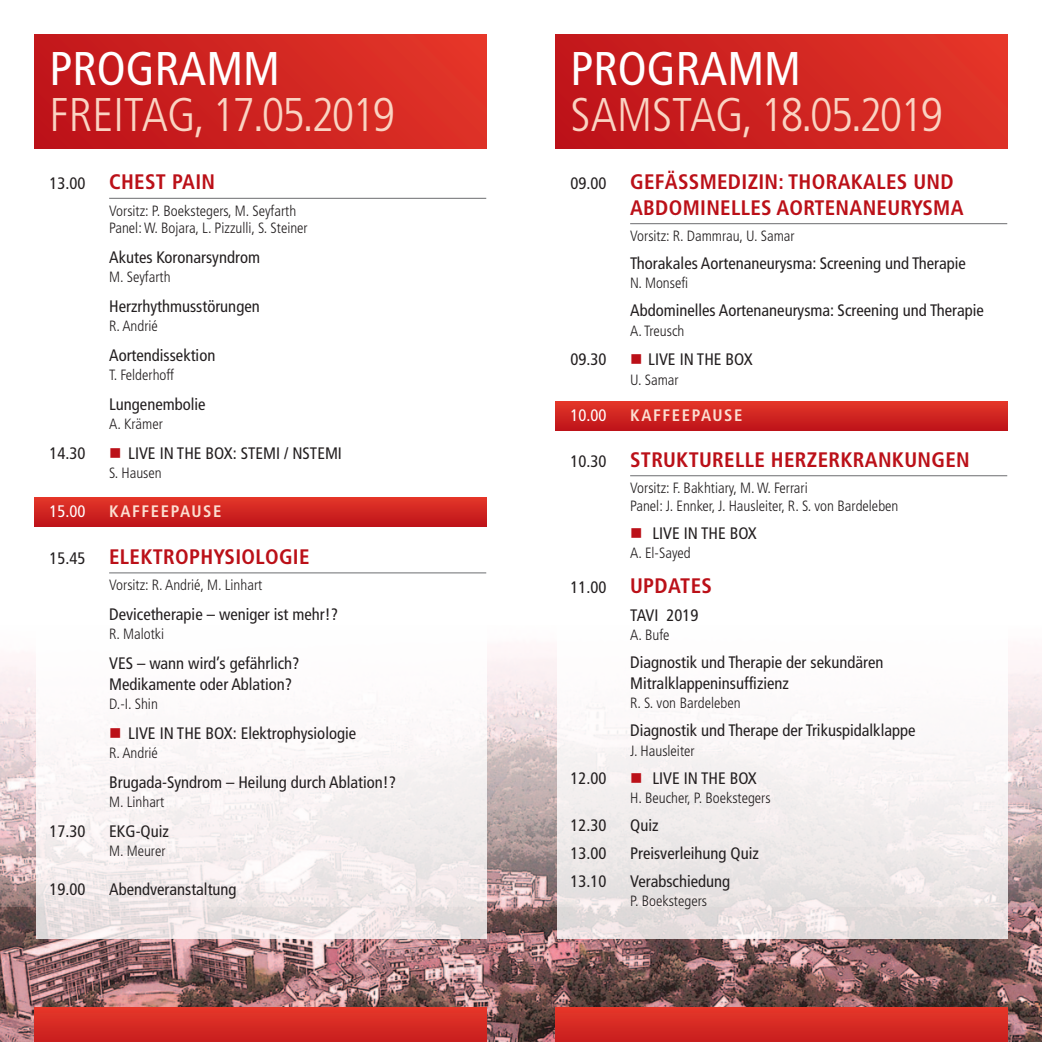
<style>
.page{position:relative;width:1042px;height:1042px;background:#fff}
.page>*{position:absolute;margin:0;border:0;box-sizing:border-box;transform-origin:0 0}
.t1{font:300 condensed 47.25px "Frutiger LT";letter-spacing:-.045em;color:#fad4c3}
.t2{font:condensed 47.25px "Frutiger LT";color:#fff}
.t3{font:700 condensed 21px "Frutiger LT";letter-spacing:.015em;color:#bb1018}
.t4{font:condensed 16.62px "Frutiger LT";color:#231f20}
.t5{font:700 condensed 16.62px "Frutiger LT";letter-spacing:.1em;color:#fcded1}
.t6{font:condensed 16.62px "Frutiger LT";color:#fff}
.t7{font:300 condensed 14.88px "Frutiger LT";color:#231f20}
.s1{font-weight:400;font-size:16.62px;color:#231f20}
.s2{color:#bb1018}
</style>
<div class="page">
<img style="left:0;top:907px;width:1042px;height:135px">
<svg style="left:0;top:657px;width:1042px;height:250px;background:#d4c1c3"></svg>
<div style="left:556px;top:35px;width:451px;height:114px;background:linear-gradient(to right,#be141a,#e23528)"></div>
<svg style="left:556px;top:1007px;width:451px;height:35px;background:#d62a23"></svg>
<div style="left:35px;top:35px;width:451px;height:114px;background:linear-gradient(to right,#be141a,#e23528)"></div>
<svg style="left:35px;top:1007px;width:451px;height:35px;background:#d62a23"></svg>
<div style="left:36px;top:164px;width:450px;height:774px;background:#fff;opacity:.8"></div>
<div style="left:557px;top:164px;width:450px;height:774px;background:#fff;opacity:.8"></div>
<div style="left:556px;top:401px;width:451px;height:30px;background:linear-gradient(to bottom,#e43729,#be131a)"></div>
<hr style="left:630px;top:223px;width:377px;height:1px;background:#6c6d70">
<hr style="left:630px;top:475px;width:377px;height:1px;background:#6c6d70">
<div style="left:35px;top:497px;width:451px;height:30px;background:linear-gradient(to bottom,#e43729,#be131a)"></div>
<hr style="left:109px;top:198px;width:377px;height:1px;background:#6c6d70">
<hr style="left:109px;top:572px;width:377px;height:1px;background:#6c6d70">
<p class="t2" style="left:50px;top:50px;width:232px">PROGRAMM</p>
<p class="t1" style="left:50px;top:95px;width:347px">FREITAG, 17.05.2019</p>
<p class="t3" style="left:50px;top:174px;width:167px"><span class="s1">13.00</span> CHEST PAIN</p>
<p class="t7" style="left:109px;top:204px;width:189px">Vorsitz: P. Boekstegers, M. Seyfarth</p>
<p class="t7" style="left:109px;top:222px;width:200px">Panel: W. Bojara, L. Pizzulli, S. Steiner</p>
<p class="t4" style="left:109px;top:250px;width:152px">Akutes Koronarsyndrom</p>
<p class="t7" style="left:109px;top:271px;width:63px">M. Seyfarth</p>
<p class="t4" style="left:109px;top:299px;width:152px">Herzrhythmusstörungen</p>
<p class="t7" style="left:109px;top:320px;width:50px">R. Andrié</p>
<p class="t4" style="left:109px;top:348px;width:108px">Aortendissektion</p>
<p class="t7" style="left:109px;top:369px;width:66px">T. Felderhoff</p>
<p class="t4" style="left:109px;top:397px;width:98px">Lungenembolie</p>
<p class="t7" style="left:109px;top:418px;width:55px">A. Krämer</p>
<p class="t4" style="left:50px;top:446px;width:37px">14.30</p>
<p class="t4" style="left:109px;top:446px;width:234px"><span class="s2">■</span> LIVE IN THE BOX: STEMI / NSTEMI</p>
<p class="t7" style="left:109px;top:467px;width:54px">S. Hausen</p>
<p class="t6" style="left:50px;top:504px;width:37px">15.00</p>
<p class="t5" style="left:109px;top:504px;width:114px">KAFFEEPAUSE</p>
<p class="t3" style="left:50px;top:548px;width:261px"><span class="s1">15.45</span> ELEKTROPHYSIOLOGIE</p>
<p class="t7" style="left:109px;top:579px;width:155px">Vorsitz: R. Andrié, M. Linhart</p>
<p class="t4" style="left:109px;top:607px;width:230px">Devicetherapie – weniger ist mehr!?</p>
<p class="t7" style="left:109px;top:628px;width:57px">R. Malotki</p>
<p class="t4" style="left:109px;top:656px;width:192px">VES – wann wird’s gefährlich?</p>
<p class="t4" style="left:109px;top:677px;width:185px">Medikamente oder Ablation?</p>
<p class="t7" style="left:109px;top:698px;width:50px">D.-I. Shin</p>
<p class="t4" style="left:109px;top:726px;width:248px"><span class="s2">■</span> LIVE IN THE BOX: Elektrophysiologie</p>
<p class="t7" style="left:109px;top:747px;width:50px">R. Andrié</p>
<p class="t4" style="left:109px;top:775px;width:288px">Brugada-Syndrom – Heilung durch Ablation!?</p>
<p class="t7" style="left:109px;top:796px;width:57px">M. Linhart</p>
<p class="t4" style="left:50px;top:824px;width:37px">17.30</p>
<p class="t4" style="left:109px;top:824px;width:61px">EKG-Quiz</p>
<p class="t7" style="left:109px;top:845px;width:58px">M. Meurer</p>
<p class="t4" style="left:50px;top:882px;width:37px">19.00</p>
<p class="t4" style="left:109px;top:882px;width:129px">Abendveranstaltung</p>
<p class="t2" style="left:570px;top:50px;width:232px">PROGRAMM</p>
<p class="t1" style="left:570px;top:95px;width:374px">SAMSTAG, 18.05.2019</p>
<p class="t3" style="left:570px;top:174px;width:385px"><span class="s1">09.00</span> GEFÄSSMEDIZIN: THORAKALES UND</p>
<p class="t3" style="left:630px;top:199px;width:335px">ABDOMINELLES AORTENANEURYSMA</p>
<p class="t7" style="left:630px;top:230px;width:166px">Vorsitz: R. Dammrau, U. Samar</p>
<p class="t4" style="left:630px;top:257px;width:337px">Thorakales Aortenaneurysma: Screening und Therapie</p>
<p class="t7" style="left:630px;top:277px;width:60px">N. Monsefi</p>
<p class="t4" style="left:630px;top:304px;width:355px">Abdominelles Aortenaneurysma: Screening und Therapie</p>
<p class="t7" style="left:630px;top:324px;width:56px">A. Treusch</p>
<p class="t4" style="left:570px;top:353px;width:37px">09.30</p>
<p class="t4" style="left:630px;top:353px;width:124px"><span class="s2">■</span> LIVE IN THE BOX</p>
<p class="t7" style="left:630px;top:373px;width:50px">U. Samar</p>
<p class="t6" style="left:570px;top:409px;width:37px">10.00</p>
<p class="t5" style="left:630px;top:409px;width:114px">KAFFEEPAUSE</p>
<p class="t3" style="left:570px;top:451px;width:401px"><span class="s1">10.30</span> STRUKTURELLE HERZERKRANKUNGEN</p>
<p class="t7" style="left:630px;top:482px;width:179px">Vorsitz: F. Bakhtiary, M. W. Ferrari</p>
<p class="t7" style="left:630px;top:499px;width:270px">Panel: J. Ennker, J. Hausleiter, R. S. von Bardeleben</p>
<p class="t4" style="left:630px;top:526px;width:128px"><span class="s2">■</span> LIVE IN THE BOX</p>
<p class="t7" style="left:630px;top:547px;width:62px">A. El-Sayed</p>
<p class="t3" style="left:570px;top:577px;width:143px"><span class="s1">11.00</span> UPDATES</p>
<p class="t4" style="left:630px;top:608px;width:70px">TAVI 2019</p>
<p class="t7" style="left:630px;top:629px;width:41px">A. Bufe</p>
<p class="t4" style="left:630px;top:656px;width:255px">Diagnostik und Therapie der sekundären</p>
<p class="t4" style="left:630px;top:677px;width:160px">Mitralklappeninsuffizienz</p>
<p class="t7" style="left:630px;top:697px;width:112px">R. S. von Bardeleben</p>
<p class="t4" style="left:630px;top:724px;width:287px">Diagnostik und Therape der Trikuspidalklappe</p>
<p class="t7" style="left:630px;top:744px;width:66px">J. Hausleiter</p>
<p class="t4" style="left:570px;top:771px;width:37px">12.00</p>
<p class="t4" style="left:630px;top:771px;width:128px"><span class="s2">■</span> LIVE IN THE BOX</p>
<p class="t7" style="left:630px;top:792px;width:142px">H. Beucher, P. Boekstegers</p>
<p class="t4" style="left:570px;top:818px;width:37px">12.30</p>
<p class="t4" style="left:630px;top:818px;width:30px">Quiz</p>
<p class="t4" style="left:570px;top:846px;width:37px">13.00</p>
<p class="t4" style="left:630px;top:846px;width:130px">Preisverleihung Quiz</p>
<p class="t4" style="left:570px;top:874px;width:37px">13.10</p>
<p class="t4" style="left:630px;top:874px;width:102px">Verabschiedung</p>
<p class="t7" style="left:630px;top:895px;width:78px">P. Boekstegers</p>
</div>
